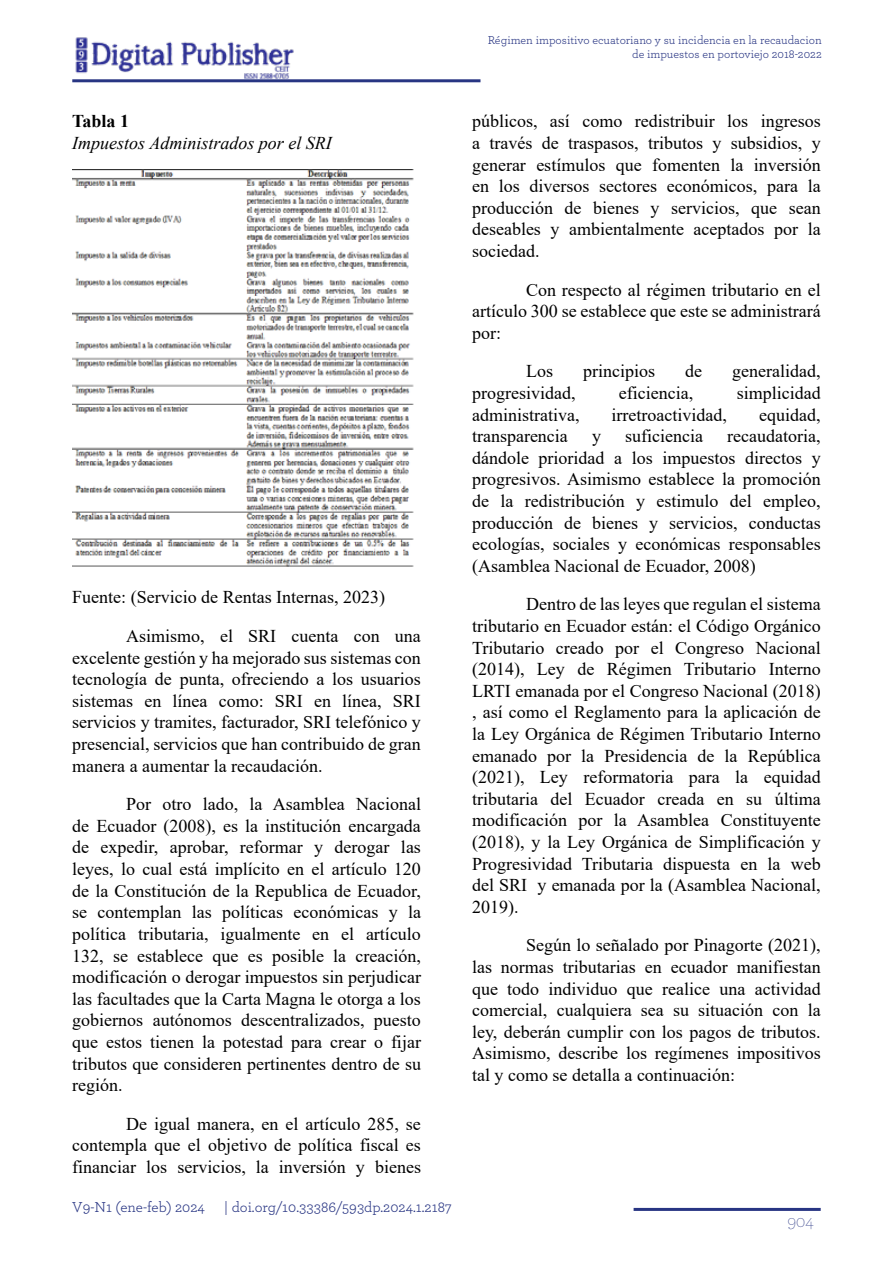
<style>
.page{position:relative;width:893px;height:1263px;background:#fff}
.page>*{position:absolute;margin:0;border:0;box-sizing:border-box;transform-origin:0 0}
.t1{font:18px/21.6px "Times New Roman";color:#000;text-align:justify}
.t2{font:italic 18px "Times New Roman";color:#000}
.t3{font:700 18px "Times New Roman";color:#000}
.t4{font:200 18px "Archer";color:#283583}
.t5{font:15px "Archer";color:#283583}
.t6{font:12px/14.4px "Archer";color:#283583;text-align:right}
</style>
<div class="page">
<hr style="left:72px;top:79px;width:408px;height:3px;background:#283583">
<img style="left:75px;top:37px;width:219px;height:42px">
<hr style="left:634px;top:1208px;width:187px;height:3px;background:#283583">
<img style="left:72px;top:169px;width:342px;height:398px">
<p class="t6" style="left:488px;top:32px;width:336px">Régimen impositivo ecuatoriano y su incidencia en la recaudacion de impuestos en portoviejo 2018-2022</p>
<p class="t3" style="left:72px;top:108px;width:58px">Tabla 1</p>
<p class="t2" style="left:72px;top:130px;width:261px">Impuestos Administrados por el SRI</p>
<p class="t1" style="left:126px;top:577px;width:296px;line-height:38.5px;text-indent:-54px">Fuente: (Servicio de Rentas Internas, 2023)<br>Asimismo, el SRI cuenta con una</p>
<p class="t1" style="left:72px;top:646px;width:350px">excelente gestión y ha mejorado sus sistemas con tecnología de punta, ofreciendo a los usuarios sistemas en línea como: SRI en línea, SRI servicios y tramites, facturador, SRI telefónico y presencial, servicios que han contribuido de gran manera a aumentar la recaudación.</p>
<p class="t1" style="left:72px;top:793px;width:350px;text-indent:54px">Por otro lado, la Asamblea Nacional de Ecuador (2008), es la institución encargada de expedir, aprobar, reformar y derogar las leyes, lo cual está implícito en el artículo 120 de la Constitución de la Republica de Ecuador, se contemplan las políticas económicas y la política tributaria, igualmente en el artículo 132, se establece que es posible la creación, modificación o derogar impuestos sin perjudicar las facultades que la Carta Magna le otorga a los gobiernos autónomos descentralizados, puesto que estos tienen la potestad para crear o fijar tributos que consideren pertinentes dentro de su región.</p>
<p class="t1" style="left:72px;top:1112px;width:350px;text-indent:54px">De igual manera, en el artículo 285, se contempla que el objetivo de política fiscal es financiar los servicios, la inversión y bienes</p>
<p class="t5" style="left:72px;top:1196px;width:134px">V9-N1 (ene-feb) 2024</p>
<p class="t5" style="left:224px;top:1196px;width:229px">| doi.org/10.33386/593dp.2024.1.2187</p>
<p class="t1" style="left:472px;top:110px;width:350px">públicos, así como redistribuir los ingresos a través de traspasos, tributos y subsidios, y generar estímulos que fomenten la inversión en los diversos sectores económicos, para la producción de bienes y servicios, que sean deseables y ambientalmente aceptados por la sociedad.</p>
<p class="t1" style="left:472px;top:278px;width:350px;text-indent:54px">Con respecto al régimen tributario en el artículo 300 se establece que este se administrará por:</p>
<p class="t1" style="left:526px;top:360px;width:28px">Los</p>
<p class="t1" style="left:583px;top:360px;width:73px">principios</p>
<p class="t1" style="left:685px;top:360px;width:18px">de</p>
<p class="t1" style="left:732px;top:360px;width:90px">generalidad,</p>
<p class="t1" style="left:472px;top:382px;width:105px">progresividad,</p>
<p class="t1" style="left:619px;top:382px;width:76px">eficiencia,</p>
<p class="t1" style="left:737px;top:382px;width:86px">simplicidad</p>
<p class="t1" style="left:472px;top:403px;width:109px">administrativa,</p>
<p class="t1" style="left:612px;top:403px;width:117px">irretroactividad,</p>
<p class="t1" style="left:759px;top:403px;width:63px">equidad,</p>
<p class="t1" style="left:472px;top:425px;width:97px">transparencia</p>
<p class="t1" style="left:592px;top:425px;width:10px">y</p>
<p class="t1" style="left:625px;top:425px;width:79px">suficiencia</p>
<p class="t1" style="left:472px;top:425px;width:350px;text-indent:255px">recaudatoria, dándole prioridad a los impuestos directos y progresivos. Asimismo establece la promoción de la redistribución y estimulo del empleo, producción de bienes y servicios, conductas ecologías, sociales y económicas responsables (Asamblea Nacional de Ecuador, 2008)</p>
<p class="t1" style="left:472px;top:593px;width:350px;text-indent:54px">Dentro de las leyes que regulan el sistema tributario en Ecuador están: el Código Orgánico Tributario creado por el Congreso Nacional (2014), Ley de Régimen Tributario Interno LRTI emanada por el Congreso Nacional (2018) , así como el Reglamento para la aplicación de la Ley Orgánica de Régimen Tributario Interno emanado por la Presidencia de la República (2021), Ley reformatoria para la equidad tributaria del Ecuador creada en su última modificación por la Asamblea Constituyente (2018), y la Ley Orgánica de Simplificación y Progresividad Tributaria dispuesta en la web del SRI y emanada por la (Asamblea Nacional, 2019).</p>
<p class="t1" style="left:472px;top:934px;width:350px;text-indent:54px">Según lo señalado por Pinagorte (2021), las normas tributarias en ecuador manifiestan que todo individuo que realice una actividad comercial, cualquiera sea su situación con la ley, deberán cumplir con los pagos de tributos.<br>Asimismo, describe los regímenes impositivos tal y como se detalla a continuación:</p>
<p class="t4" style="left:787px;top:1209px;width:28px">904</p>
</div>
